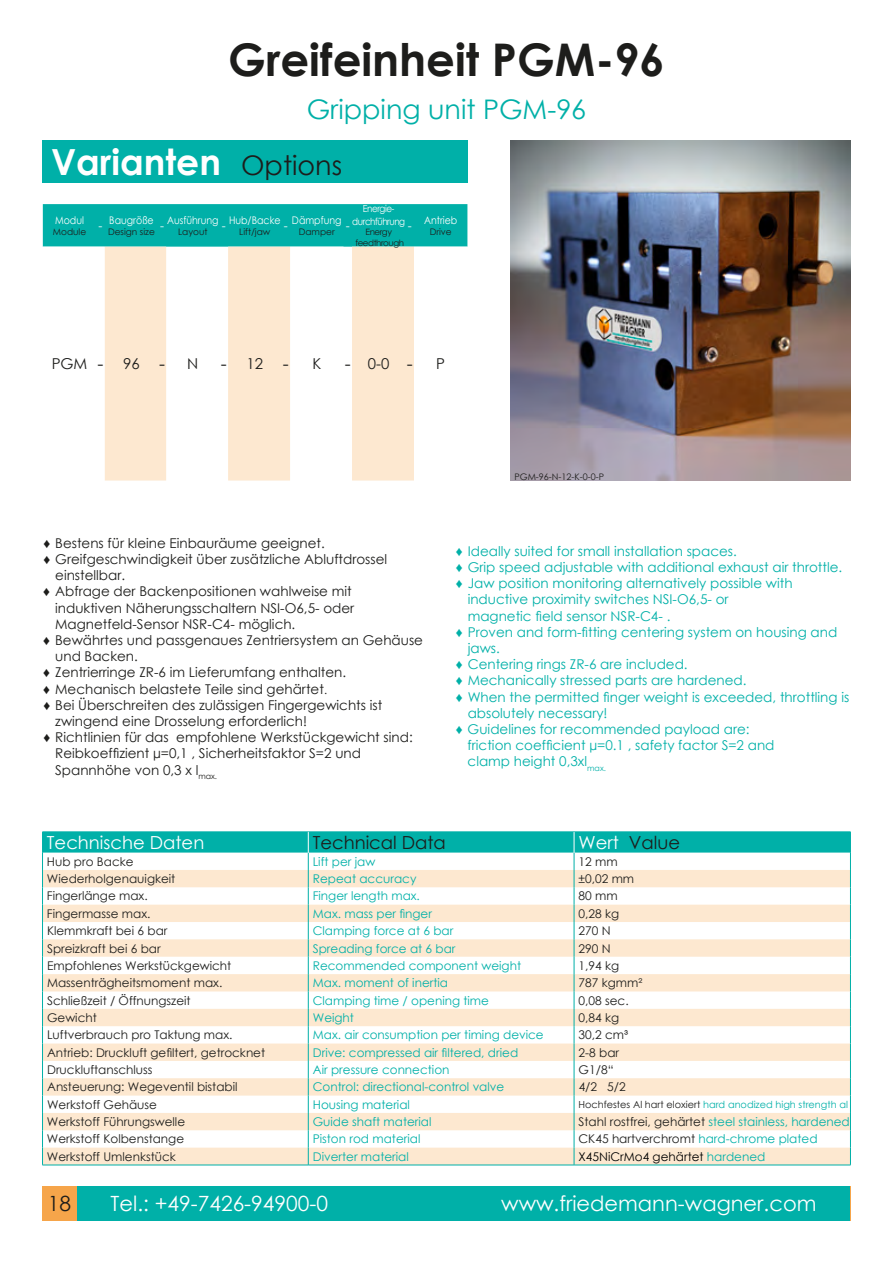
<style>
.page{position:relative;width:893px;height:1263px;background:#fff}
.page>*{position:absolute;margin:0;border:0;box-sizing:border-box;transform-origin:0 0}
.t1{font:700 45px "Century Gothic";color:#1d1d1b}
.t2{font:700 36px "Century Gothic";color:#fff}
.t3{font:27px "Century Gothic";color:#00b0a8}
.t4{font:21px "Century Gothic";color:#fff}
.t5{font:18px "Century Gothic";color:#1d1d1b}
.t6{font:18px "Century Gothic";color:#fff}
.t7{font:15px "Century Gothic";color:#1d1d1b}
.t8{font:13.5px "Century Gothic";color:#1d1d1b}
.t9{font:13.5px "Century Gothic";color:#00b0a8}
.t10{font:12px "Century Gothic";color:#1d1d1b}
.t11{font:12px "Century Gothic";color:#00b0a8}
.t12{font:12px "Century Gothic";color:#000}
.t13{font:12px "Century Gothic";color:#fff}
.t14{font:10.5px "Century Gothic";color:#fff;scale:.9 1}
.t15{font:9.75px "Century Gothic";color:#00b0a8}
.t16{font:9.75px/12.6px "Century Gothic";letter-spacing:-.05em;color:#fff;scale:.9 1}
.t17{font:9px "Century Gothic";color:#1d1d1b}
.t18{font:8.7px/10.5px "Century Gothic";letter-spacing:-.05em;color:#1d1d1b;text-align:center}
.s1{font-weight:400;font-size:27px;color:#1d1d1b}
.s2{font-size:12px}
.s3{font-size:10.5px}
.s4{font-size:18px}
.s5{font-size:11.25px}
.s6{color:#fff}
.s7{color:#1d1d1b}
.s8{color:#00b0a8}
</style>
<div class="page">
<img style="left:510px;top:140px;width:340px;height:340px">
<div style="left:43px;top:140px;width:425px;height:43px;background:#00b0a8"></div>
<div style="left:43px;top:204px;width:424px;height:43px;background:#00b0a8"></div>
<svg style="left:105px;top:247px;width:309px;height:233px;fill:#fde8d0"></svg>
<svg style="left:42px;top:832px;width:809px;height:333px"></svg>
<hr style="left:42px;top:1165px;width:266px;height:1px;background:#00b0a8">
<hr style="left:308px;top:1165px;width:266px;height:1px;background:#00b0a8">
<hr style="left:574px;top:1165px;width:277px;height:1px;background:#00b0a8">
<div style="left:43px;top:1186px;width:807px;height:34px;background:#00b0a8"></div>
<div style="left:43px;top:1186px;width:34px;height:34px;background:#f6a54a"></div>
<h1 class="t1" style="left:228px;top:26px;width:438px">Greifeinheit PGM-96</h1>
<h3 class="t3" style="left:307px;top:90px;width:281px">Gripping unit PGM-96</h3>
<h2 class="t2" style="left:51px;top:135px;width:293px">Varianten <span class="s1">Options</span></h2>
<p class="t14" style="left:55px;top:213px;width:34px">Modul</p>
<p class="t17" style="left:53px;top:226px;width:35px">Module</p>
<p class="t16" style="left:352px;top:202px;width:118px;text-indent:11px">Energie-<br>durchführung <span class="s2">-</span> <span class="s3">Antrieb</span></p>
<p class="t18" style="left:355px;top:227px;width:50px">Energy feedthrough</p>
<p class="t17" style="left:430px;top:226px;width:24px">Drive</p>
<p class="t14" style="left:167px;top:213px;width:59px">Ausführung</p>
<p class="t17" style="left:178px;top:225px;width:49px">Layout <sup>-</sup></p>
<p class="t14" style="left:292px;top:213px;width:57px">Dämpfung</p>
<p class="t17" style="left:299px;top:225px;width:52px">Damper <sup>-</sup></p>
<p class="t14" style="left:229px;top:213px;width:59px">Hub/Backe</p>
<p class="t17" style="left:239px;top:225px;width:50px">Lift/jaw <sup>-</sup></p>
<p class="t14" style="left:99px;top:213px;width:63px"><span class="s2">-</span> Baugröße</p>
<p class="t17" style="left:108px;top:226px;width:48px">Design size</p>
<p class="t13" style="left:160px;top:217px;width:5px">-</p>
<p class="t7" style="left:52px;top:353px;width:239px">PGM<span class="s4">-</span>96<span class="s4">-</span> N <span class="s4">-</span>12<span class="s4">-</span></p>
<p class="t7" style="left:312px;top:353px;width:10px">K</p>
<p class="t7" style="left:345px;top:353px;width:69px"><span class="s4">-</span> 0-0 <span class="s4">-</span></p>
<p class="t7" style="left:436px;top:353px;width:10px">P</p>
<p class="t8" style="left:43px;top:533px;width:283px">♦ Bestens für kleine Einbauräume geeignet.</p>
<p class="t8" style="left:43px;top:550px;width:345px">♦ Greifgeschwindigkeit über zusätzliche Abluftdrossel</p>
<p class="t8" style="left:55px;top:566px;width:71px">einstellbar.</p>
<p class="t8" style="left:43px;top:582px;width:310px">♦ Abfrage der Backenpositionen wahlweise mit</p>
<p class="t8" style="left:55px;top:598px;width:301px">induktiven Näherungsschaltern NSI-O6,5- oder</p>
<p class="t8" style="left:55px;top:614px;width:242px">Magnetfeld-Sensor NSR-C4- möglich.</p>
<p class="t8" style="left:43px;top:631px;width:381px">♦ Bewährtes und passgenaues Zentriersystem an Gehäuse</p>
<p class="t8" style="left:55px;top:647px;width:84px">und Backen.</p>
<p class="t8" style="left:43px;top:663px;width:304px">♦ Zentrierringe ZR-6 im Lieferumfang enthalten.</p>
<p class="t8" style="left:43px;top:679px;width:285px">♦ Mechanisch belastete Teile sind gehärtet<span class="s5">.</span></p>
<p class="t8" style="left:43px;top:695px;width:340px">♦ Bei Überschreiten des zulässigen Fingergewichts ist</p>
<p class="t8" style="left:55px;top:712px;width:253px">zwingend eine Drosselung erforderlich!</p>
<p class="t8" style="left:43px;top:728px;width:371px">♦ Richtlinien für das empfohlene Werkstückgewicht sind:</p>
<p class="t8" style="left:55px;top:744px;width:307px">Reibkoeffizient µ=0,1 , Sicherheitsfaktor S=2 und</p>
<p class="t8" style="left:55px;top:760px;width:163px">Spannhöhe von 0,3 x l<sub>max.</sub></p>
<p class="t17" style="left:514px;top:470px;width:91px">PGM-96-N-12-K-0-0-P</p>
<p class="t9" style="left:456px;top:541px;width:283px">♦ Ideally suited for small installation spaces.</p>
<p class="t9" style="left:456px;top:558px;width:388px">♦ Grip speed adjustable with additional exhaust air throttle.</p>
<p class="t9" style="left:456px;top:574px;width:338px">♦ Jaw position monitoring alternatively possible with</p>
<p class="t9" style="left:468px;top:590px;width:262px">inductive proximity switches NSI-O6,5- or</p>
<p class="t9" style="left:468px;top:606px;width:204px">magnetic field sensor NSR-C4- .</p>
<p class="t9" style="left:456px;top:622px;width:383px">♦ Proven and form-fitting centering system on housing and</p>
<p class="t9" style="left:468px;top:639px;width:34px">jaws.</p>
<p class="t9" style="left:456px;top:655px;width:233px">♦ Centering rings ZR-6 are included.</p>
<p class="t9" style="left:456px;top:671px;width:292px">♦ Mechanically stressed parts are hardened.</p>
<p class="t9" style="left:456px;top:687px;width:395px">♦ When the permitted finger weight is exceeded, throttling is</p>
<p class="t9" style="left:468px;top:703px;width:141px">absolutely necessary!</p>
<p class="t9" style="left:456px;top:720px;width:295px">♦ Guidelines for recommended payload are:</p>
<p class="t9" style="left:468px;top:736px;width:308px">friction coefficient µ=0.1 , safety factor S=2 and</p>
<p class="t9" style="left:468px;top:752px;width:140px">clamp height 0,3xl<sub>max.</sub></p>
<h3 class="t6" style="left:47px;top:830px;width:159px">Technische Daten</h3>
<h3 class="t5" style="left:313px;top:830px;width:135px">Technical Data</h3>
<h3 class="t5" style="left:578px;top:830px;width:103px"><span class="s6">Wert</span> Value</h3>
<p class="t10" style="left:47px;top:853px;width:88px">Hub pro Backe</p>
<p class="t11" style="left:313px;top:853px;width:64px">Lift per jaw</p>
<p class="t10" style="left:578px;top:853px;width:41px">12 mm</p>
<p class="t10" style="left:47px;top:870px;width:130px">Wiederholgenauigkeit</p>
<p class="t11" style="left:313px;top:870px;width:105px">Repeat accuracy</p>
<p class="t10" style="left:578px;top:870px;width:57px">±0,02 mm</p>
<p class="t10" style="left:47px;top:888px;width:102px">Fingerlänge max.</p>
<p class="t11" style="left:313px;top:888px;width:109px">Finger length max.</p>
<p class="t10" style="left:578px;top:888px;width:41px">80 mm</p>
<p class="t10" style="left:47px;top:905px;width:105px">Fingermasse max.</p>
<p class="t11" style="left:313px;top:905px;width:121px">Max. mass per finger</p>
<p class="t10" style="left:578px;top:905px;width:42px">0,28 kg</p>
<p class="t10" style="left:47px;top:922px;width:122px">Klemmkraft bei 6 bar</p>
<p class="t11" style="left:313px;top:922px;width:142px">Clamping force at 6 bar</p>
<p class="t10" style="left:579px;top:922px;width:34px">270 N</p>
<p class="t10" style="left:47px;top:940px;width:115px">Spreizkraft bei 6 bar</p>
<p class="t11" style="left:313px;top:940px;width:144px">Spreading force at 6 bar</p>
<p class="t10" style="left:579px;top:940px;width:34px">290 N</p>
<p class="t10" style="left:47px;top:957px;width:186px">Empfohlenes Werkstückgewicht</p>
<p class="t11" style="left:313px;top:957px;width:210px">Recommended component weight</p>
<p class="t10" style="left:579px;top:957px;width:42px">1,94 kg</p>
<p class="t10" style="left:47px;top:974px;width:177px">Massenträgheitsmoment max.</p>
<p class="t11" style="left:313px;top:974px;width:137px">Max. moment of inertia</p>
<p class="t10" style="left:579px;top:974px;width:65px">787 kgmm²</p>
<p class="t10" style="left:47px;top:992px;width:145px">Schließzeit / Öffnungszeit</p>
<p class="t11" style="left:313px;top:992px;width:178px">Clamping time / opening time</p>
<p class="t10" style="left:579px;top:992px;width:52px">0,08 sec.</p>
<p class="t10" style="left:47px;top:1009px;width:51px">Gewicht</p>
<p class="t11" style="left:313px;top:1009px;width:43px">Weight</p>
<p class="t10" style="left:579px;top:1009px;width:42px">0,84 kg</p>
<p class="t10" style="left:47px;top:1027px;width:187px">Luftverbrauch pro Taktung max.</p>
<p class="t11" style="left:313px;top:1027px;width:232px">Max. air consumption per timing device</p>
<p class="t10" style="left:579px;top:1027px;width:51px">30,2 cm³</p>
<p class="t10" style="left:47px;top:1044px;width:220px">Antrieb: Druckluft gefiltert, getrocknet</p>
<p class="t11" style="left:313px;top:1044px;width:207px">Drive: compressed air filtered, dried</p>
<p class="t10" style="left:579px;top:1044px;width:42px">2-8 bar</p>
<p class="t10" style="left:47px;top:1061px;width:107px">Druckluftanschluss</p>
<p class="t11" style="left:313px;top:1061px;width:138px">Air pressure connection</p>
<p class="t10" style="left:579px;top:1061px;width:37px">G1/8“</p>
<p class="t10" style="left:47px;top:1079px;width:192px">Ansteuerung: Wegeventil bistabil</p>
<p class="t11" style="left:313px;top:1079px;width:193px">Control: directional-control valve</p>
<p class="t10" style="left:579px;top:1079px;width:49px">4/2 5/2</p>
<p class="t10" style="left:47px;top:1096px;width:111px">Werkstoff Gehäuse</p>
<p class="t11" style="left:313px;top:1096px;width:99px">Housing material</p>
<p class="t15" style="left:578px;top:1097px;width:271px"><span class="s7">Hochfestes Al hart eloxiert</span> hard anodized high strength al</p>
<p class="t10" style="left:47px;top:1113px;width:140px">Werkstoff Führungswelle</p>
<p class="t11" style="left:313px;top:1113px;width:120px">Guide shaft material</p>
<p class="t11" style="left:578px;top:1113px;width:273px"><span class="s7">Stahl rostfrei, gehärtet</span> steel stainless, hardened</p>
<p class="t10" style="left:47px;top:1131px;width:139px">Werkstoff Kolbenstange</p>
<p class="t11" style="left:313px;top:1131px;width:109px">Piston rod material</p>
<p class="t10" style="left:578px;top:1131px;width:241px">CK45 hartverchromt <span class="s8">hard-chrome plated</span></p>
<p class="t10" style="left:47px;top:1148px;width:130px">Werkstoff Umlenkstück</p>
<p class="t11" style="left:313px;top:1148px;width:98px">Diverter material</p>
<p class="t12" style="left:578px;top:1148px;width:188px">X45NiCrMo4 gehärtet <span class="s8">hardened</span></p>
<h3 class="t4" style="left:111px;top:1189px;width:219px">Tel.: +49-7426-94900-0</h3>
<h3 class="t4" style="left:501px;top:1189px;width:317px">www.friedemann-wagner.com</h3>
<h3 class="t4" style="left:48px;top:1189px;width:248px"><span class="s7">18</span> Tel.: +49-7426-94900-0</h3>
<h3 class="t4" style="left:467px;top:1189px;width:317px">ww .friedemann-wagner.com</h3>
</div>
